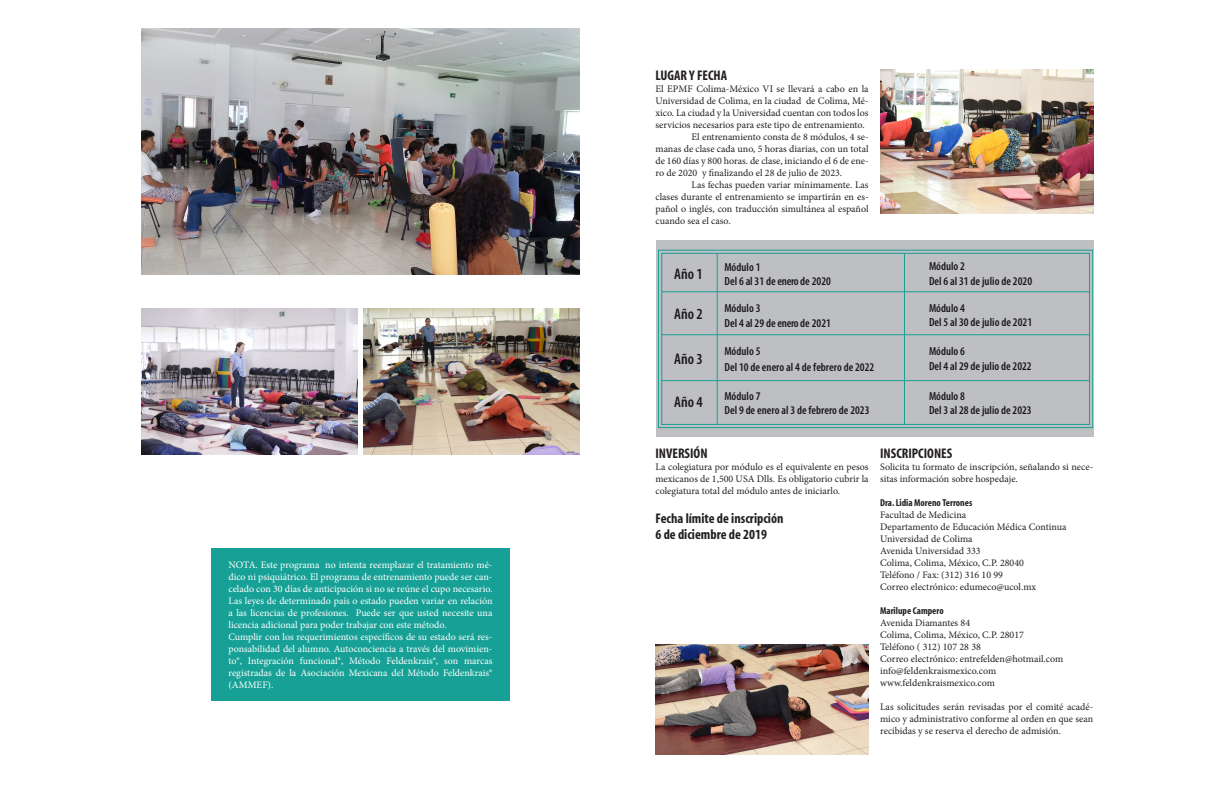
<style>
.page{position:relative;width:1224px;height:792px;background:#fff}
.page>*{position:absolute;margin:0;border:0;box-sizing:border-box;transform-origin:0 0}
.t1{font:600 condensed 15.4px "Myriad Pro";color:#1a171c}
.TITULO_-G{font:700 condensed 14px "Myriad";color:#231f20}
.t2{font:600 condensed 11.8px/14.2px "Myriad Pro";color:#1a171c}
.CUERPO_DE_TEXTO{font:10px/12px "Minion Pro";color:#231f20;text-align:justify}
.CUERPO_DE_TEXTO-2{font:10px/12px "Minion Pro";color:#fff;text-align:justify}
.CUERPO_DE_TEXTO-3{font:700 condensed 10px "Myriad";color:#231f20}
</style>
<div class="page">
<div style="left:656px;top:241px;width:437px;height:196px;background:#bebfc2"></div>
<img style="left:881px;top:69px;width:213px;height:145px">
<img style="left:656px;top:645px;width:213px;height:110px">
<div style="left:211px;top:548px;width:299px;height:153px;background:#17a196"></div>
<img style="left:141px;top:308px;width:217px;height:147px">
<img style="left:363px;top:308px;width:217px;height:147px">
<img style="left:141px;top:28px;width:439px;height:247px">
<div style="left:658px;top:250px;width:435px;height:178px;border:1px solid #18a096"></div>
<div style="left:661px;top:253px;width:429px;height:172px;border:1px solid #18a096"></div>
<hr style="left:661px;top:291px;width:429px;height:1px;background:#18a096">
<hr style="left:661px;top:380px;width:428px;height:1px;background:#18a096">
<hr style="left:661px;top:334px;width:428px;height:1px;background:#18a096">
<hr style="left:717px;top:253px;width:1px;height:172px;background:#18a096">
<hr style="left:904px;top:253px;width:1px;height:172px;background:#18a096">
<p class="CUERPO_DE_TEXTO-2" style="left:228px;top:559px;width:266px">NOTA. Este programa no intenta reemplazar el tratamiento mé&shy;dico ni psiquiátrico. El programa de entrenamiento puede ser can&shy;celado con 30 días de anticipación si no se reúne el cupo necesario.<br>Las leyes de determinado país o estado pueden variar en relación a las licencias de profesiones. Puede ser que usted necesite una licencia adicional para poder trabajar con este método.</p>
<p class="CUERPO_DE_TEXTO-2" style="left:228px;top:631px;width:266px">Cumplir con los requerimientos específicos de su estado será res&shy;ponsabilidad del alumno. Autoconciencia a través del movimien&shy;to®, Integración funcional®, Método Feldenkrais®, son marcas registradas de la Asociación Mexicana del Método Feldenkrais® (AMMEF).</p>
<p class="TITULO_-G" style="left:656px;top:68px;width:73px">LUGAR Y FECHA</p>
<p class="CUERPO_DE_TEXTO" style="left:656px;top:83px;width:215px">El EPMF Colima-México VI se llevará a cabo en la Universidad de Colima, en la ciudad de Colima, Mé&shy;xico. La ciudad y la Universidad cuentan con todos los servicios necesarios para este tipo de entrenamiento.</p>
<p class="CUERPO_DE_TEXTO" style="left:656px;top:131px;width:215px;text-indent:36px">El entrenamiento consta de 8 módulos, 4 se&shy;manas de clase cada uno, 5 horas diarias, con un total de 160 días y 800 horas. de clase, iniciando el 6 de ene&shy;ro de 2020 y finalizando el 28 de julio de 2023.</p>
<p class="CUERPO_DE_TEXTO" style="left:656px;top:179px;width:215px;text-indent:36px">Las fechas pueden variar mínimamente. Las clases durante el entrenamiento se impartirán en es&shy;pañol o inglés, con traducción simultánea al español cuando sea el caso.</p>
<p class="t1" style="left:674px;top:265px;width:30px">Año 1</p>
<p class="t1" style="left:674px;top:306px;width:30px">Año 2</p>
<p class="t1" style="left:674px;top:351px;width:30px">Año 3</p>
<p class="t1" style="left:674px;top:393px;width:30px">Año 4</p>
<p class="t2" style="left:725px;top:260px;width:108px">Módulo 1<br>Del 6 al 31 de enero de 2020</p>
<p class="t2" style="left:929px;top:260px;width:105px">Módulo 2<br>Del 6 al 31 de julio de 2020</p>
<p class="t2" style="left:725px;top:302px;width:108px">Módulo 3<br>Del 4 al 29 de enero de 2021</p>
<p class="t2" style="left:725px;top:343px;width:151px;line-height:15.7px">Módulo 5<br>Del 10 de enero al 4 de febrero de 2022</p>
<p class="t2" style="left:929px;top:343px;width:104px;line-height:15.7px">Módulo 6<br>Del 4 al 29 de julio de 2022</p>
<p class="t2" style="left:725px;top:389px;width:147px">Módulo 7<br>Del 9 de enero al 3 de febrero de 2023</p>
<p class="t2" style="left:929px;top:389px;width:104px">Módulo 8<br>Del 3 al 28 de julio de 2023</p>
<p class="t2" style="left:929px;top:301px;width:105px">Módulo 4<br>Del 5 al 30 de julio de 2021</p>
<p class="TITULO_-G" style="left:656px;top:446px;width:54px">INVERSIÓN</p>
<p class="CUERPO_DE_TEXTO" style="left:656px;top:461px;width:215px">La colegiatura por módulo es el equivalente en pesos mexicanos de 1,500 USA Dlls. Es obligatorio cubrir la colegiatura total del módulo antes de iniciarlo.</p>
<p class="TITULO_-G" style="left:656px;top:511px;width:129px">Fecha límite de inscripción</p>
<p class="TITULO_-G" style="left:656px;top:528px;width:113px">6 de diciembre de 2019</p>
<p class="TITULO_-G" style="left:880px;top:446px;width:74px">INSCRIPCIONES</p>
<p class="CUERPO_DE_TEXTO" style="left:880px;top:461px;width:215px">Solicita tu formato de inscripción, señalando si nece&shy;sitas información sobre hospedaje.</p>
<p class="CUERPO_DE_TEXTO-3" style="left:880px;top:497px;width:94px">Dra. Lidia Moreno Terrones</p>
<p class="CUERPO_DE_TEXTO" style="left:880px;top:509px;width:88px">Facultad de Medicina</p>
<p class="CUERPO_DE_TEXTO" style="left:880px;top:521px;width:188px">Departamento de Educación Médica Continua</p>
<p class="CUERPO_DE_TEXTO" style="left:880px;top:533px;width:94px">Universidad de Colima</p>
<p class="CUERPO_DE_TEXTO" style="left:880px;top:545px;width:102px">Avenida Universidad 333</p>
<p class="CUERPO_DE_TEXTO" style="left:880px;top:557px;width:145px">Colima, Colima, México, C.P. 28040</p>
<p class="CUERPO_DE_TEXTO" style="left:880px;top:569px;width:124px">Teléfono / Fax: (312) 316 10 99</p>
<p class="CUERPO_DE_TEXTO" style="left:880px;top:581px;width:158px">Correo electrónico: edumeco@ucol.mx</p>
<p class="CUERPO_DE_TEXTO-3" style="left:880px;top:605px;width:65px">Marilupe Campero</p>
<p class="CUERPO_DE_TEXTO" style="left:880px;top:617px;width:92px">Avenida Diamantes 84</p>
<p class="CUERPO_DE_TEXTO" style="left:880px;top:629px;width:145px">Colima, Colima, México, C.P. 28017</p>
<p class="CUERPO_DE_TEXTO" style="left:880px;top:641px;width:102px">Teléfono ( 312) 107 28 38</p>
<p class="CUERPO_DE_TEXTO" style="left:880px;top:653px;width:185px">Correo electrónico: entrefelden@hotmail.com</p>
<p class="CUERPO_DE_TEXTO" style="left:880px;top:665px;width:118px">info@feldenkraismexico.com</p>
<p class="CUERPO_DE_TEXTO" style="left:880px;top:677px;width:116px">www.feldenkraismexico.com</p>
<p class="CUERPO_DE_TEXTO" style="left:880px;top:701px;width:215px">Las solicitudes serán revisadas por el comité acadé&shy;mico y administrativo conforme al orden en que sean recibidas y se reserva el derecho de admisión.</p>
</div>
